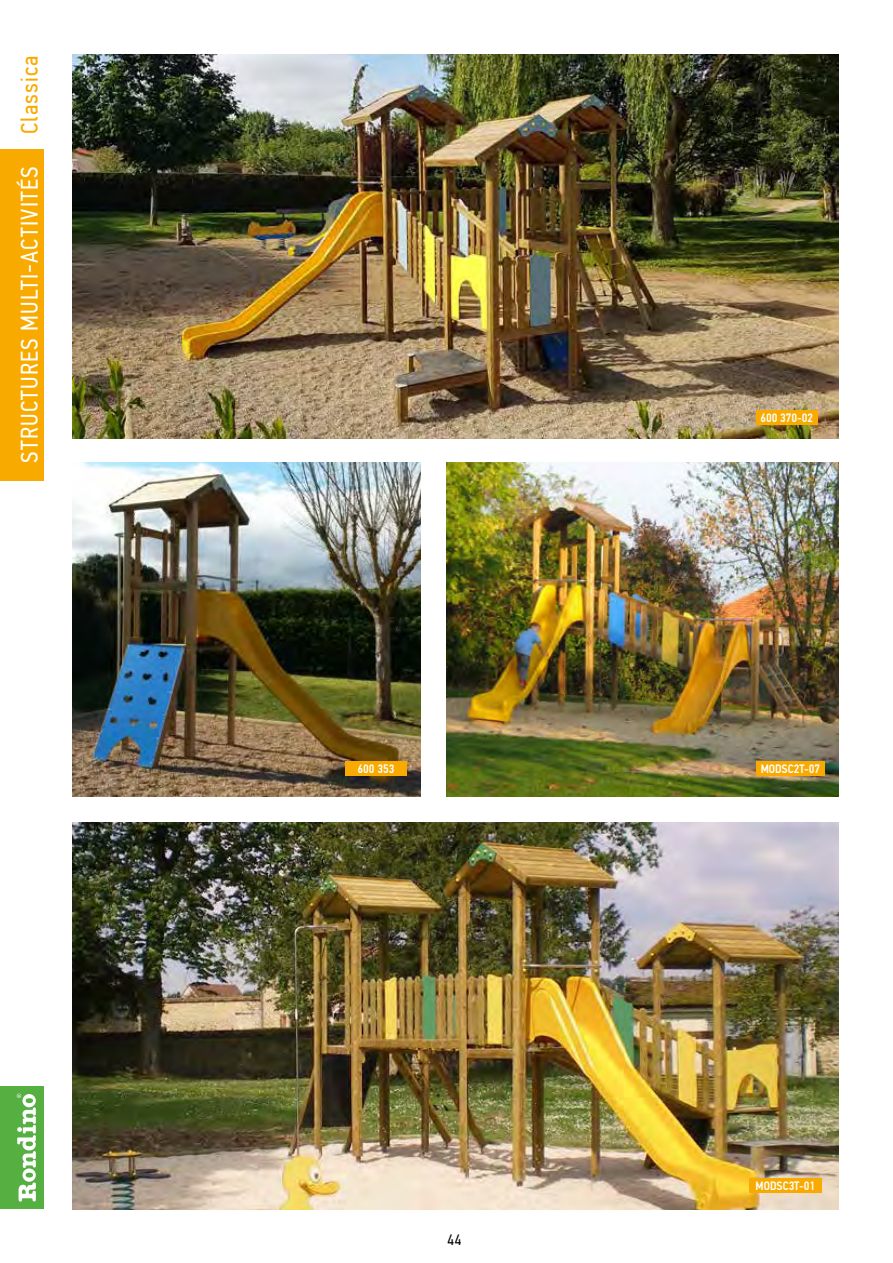
<style>
.page{position:relative;width:893px;height:1263px;background:#fff}
.page>*{position:absolute;margin:0;border:0;box-sizing:border-box;transform-origin:0 0}
.t1{font:24px "PF Din Text Cond Pro";letter-spacing:.05em;color:#fff}
.t2{font:24px "PF Din Text Cond Pro";letter-spacing:.05em;color:#f8aa00}
.t3{font:15px "PF Din Text Cond Pro";color:#000}
.t4{font:500 12.15px "PF Din Text Cond Pro";color:#fff}
</style>
<div class="page">
<div style="left:0;top:1086px;width:43px;height:123px;background:#55b041"></div>
<svg style="left:17px;top:1093px;width:19px;height:108px"></svg>
<img style="left:72px;top:54px;width:767px;height:385px">
<img style="left:72px;top:823px;width:767px;height:386px">
<img style="left:72px;top:462px;width:349px;height:334px">
<img style="left:446px;top:462px;width:393px;height:334px">
<div style="left:0;top:149px;width:43px;height:332px;background:#f8aa00"></div>
<div style="left:756px;top:410px;width:61px;height:15px;background:#f8aa00"></div>
<div style="left:756px;top:761px;width:69px;height:15px;background:#f8aa00"></div>
<div style="left:345px;top:761px;width:62px;height:15px;background:#f8aa00"></div>
<div style="left:749px;top:1178px;width:72px;height:15px;background:#f8aa00"></div>
<h1 class="t2" style="left:15px;top:134px;width:80px;rotate:-90deg">Classica</h1>
<h1 class="t1" style="left:15px;top:463px;width:298px;rotate:-90deg">STRUCTURES MULTI-ACTIVITÉS</h1>
<p class="t4" style="left:760px;top:410px;width:54px">600 370-02</p>
<p class="t4" style="left:358px;top:762px;width:38px">600 353</p>
<p class="t4" style="left:761px;top:762px;width:61px">MODSC2T-07</p>
<p class="t3" style="left:447px;top:1231px;width:15px">44</p>
<p class="t4" style="left:756px;top:1178px;width:61px">MODSC3T-01</p>
</div>
